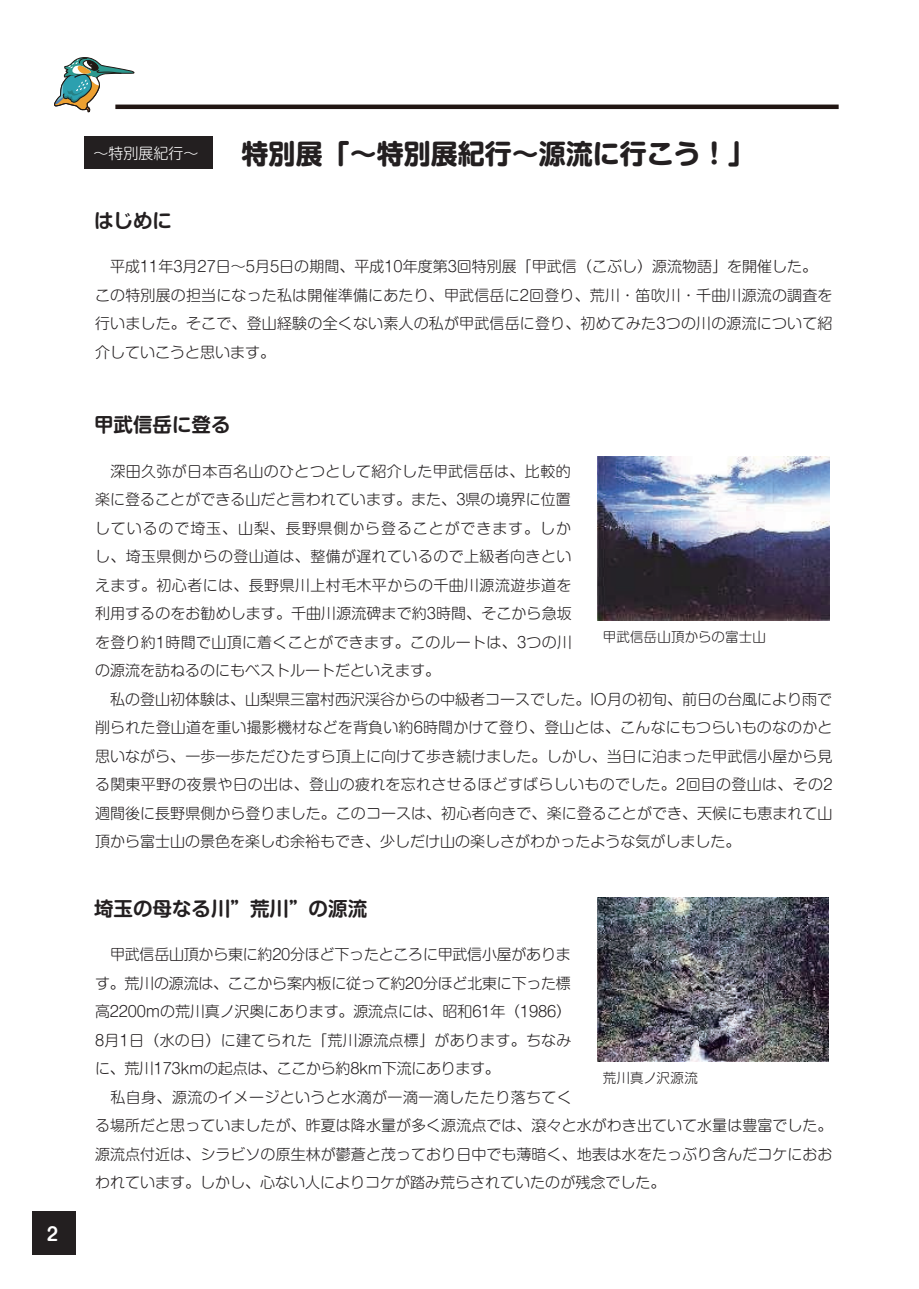
<style>
.page{position:relative;width:919px;height:1289px;background:#fff}
.page>*{position:absolute;margin:0;border:0;box-sizing:border-box;transform-origin:0 0}
.t1{font:700 27px "Shin M Go Pro";color:#231f20}
.t2{font:700 19.5px "Shin M Go Pro De";color:#231f20}
.t3{font:700 18px "Shin M Go Pro De";color:#fff}
.t4{font:300 15px/28.5px "Shin M Go Pro";letter-spacing:.005em;color:#231f20}
.t5{font:300 15px "Shin M Go Pro";color:#fff}
.t6{font:300 13.5px "Shin M Go Pro";letter-spacing:.015em;color:#231f20}
</style>
<div class="page">
<div style="left:32px;top:1210px;width:44px;height:44px;background:#231f20"></div>
<svg style="left:54px;top:57px;width:80px;height:55px"></svg>
<hr style="left:115px;top:105px;width:723px;height:4px;background:#211613">
<div style="left:84px;top:136px;width:128px;height:32px;background:#231f20"></div>
<img style="left:597px;top:456px;width:232px;height:165px">
<img style="left:597px;top:897px;width:231px;height:164px">
<p class="t3" style="left:47px;top:1219px;width:13px">2</p>
<p class="t5" style="left:93px;top:141px;width:107px">～特別展紀行～</p>
<h2 class="t2" style="left:94px;top:204px;width:79px">はじめに</h2>
<h1 class="t1" style="left:241px;top:131px;width:514px">特別展「～特別展紀行～源流に行こう！」</h1>
<p class="t4" style="left:95px;top:251px;width:739px">　平成11年3月27日～5月5日の期間、平成10年度第3回特別展「甲武信（こぶし）源流物語」を開催した。この特別展の担当になった私は開催準備にあたり、甲武信岳に2回登り、荒川・笛吹川・千曲川源流の調査を行いました。そこで、登山経験の全くない素人の私が甲武信岳に登り、初めてみた3つの川の源流について紹介していこうと思います。</p>
<h2 class="t2" style="left:94px;top:409px;width:138px">甲武信岳に登る</h2>
<p class="t4" style="left:95px;top:455px;width:739px">　深田久弥が日本百名山のひとつとして紹介した甲武信岳は、比較的<br>楽に登ることができる山だと言われています。また、3県の境界に位置<br>しているので埼玉、山梨、長野県側から登ることができます。しか<br>し、埼玉県側からの登山道は、整備が遅れているので上級者向きとい<br>えます。初心者には、長野県川上村毛木平からの千曲川源流遊歩道を<br>利用するのをお勧めします。千曲川源流碑まで約3時間、そこから急坂<br>を登り約1時間で山頂に着くことができます。このルートは、3つの川<br>の源流を訪ねるのにもベストルートだといえます。<br>　私の登山初体験は、山梨県三富村西沢渓谷からの中級者コースでした。lO月の初旬、前日の台風により雨で削られた登山道を重い撮影機材などを背負い約6時間かけて登り、登山とは、こんなにもつらいものなのかと思いながら、一歩一歩ただひたすら頂上に向けて歩き続けました。しかし、当日に泊まった甲武信小屋から見る関東平野の夜景や日の出は、登山の疲れを忘れさせるほどすばらしいものでした。2回目の登山は、その2週間後に長野県側から登りました。このコースは、初心者向きで、楽に登ることができ、天候にも恵まれて山頂から富士山の景色を楽しむ余裕もでき、少しだけ山の楽しさがわかったような気がしました。</p>
<p class="t6" style="left:602px;top:626px;width:165px">甲武信岳山頂からの富士山</p>
<h2 class="t2" style="left:94px;top:892px;width:274px">埼玉の母なる川”荒川”の源流</h2>
<p class="t4" style="left:95px;top:938px;width:739px;text-indent:15px">甲武信岳山頂から東に約20分ほど下ったところに甲武信小屋がありま<br>す。荒川の源流は、ここから案内板に従って約20分ほど北東に下った標<br>高2200mの荒川真ノ沢奥にあります。源流点には、昭和61年（1986）<br>8月1日（水の日）に建てられた「荒川源流点標」があります。ちなみ<br>に、荒川173kmの起点は、ここから約8km下流にあります。<br>　私自身、源流のイメージというと水滴が一滴一滴したたり落ちてく<br>る場所だと思っていましたが、昨夏は降水量が多く源流点では、滾々と水がわき出ていて水量は豊富でした。源流点付近は、シラビソの原生林が鬱蒼と茂っており日中でも薄暗く、地表は水をたっぶり含んだコケにおおわれています。しかし、心ない人によりコケが踏み荒らされていたのが残念でした。</p>
<p class="t6" style="left:602px;top:1067px;width:97px">荒川真ノ沢源流</p>
</div>
